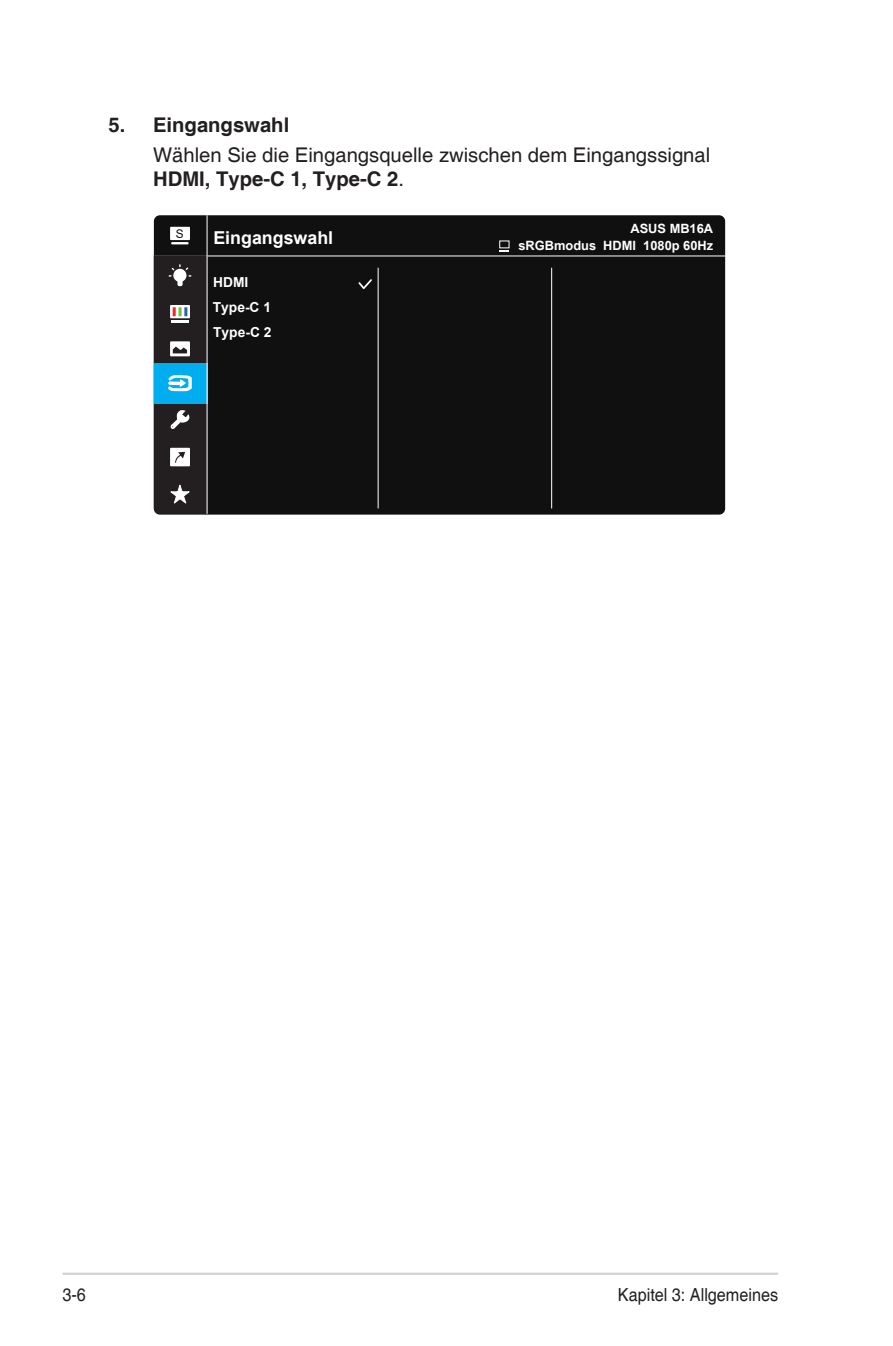
<style>
.page{position:relative;width:893px;height:1346px;background:#fff}
.page>*{position:absolute;margin:0;border:0;box-sizing:border-box;transform-origin:0 0}
.Body_Text_Indent{font:20.25px/24.3px "Helvetica";color:#231f20}
.OSD_Item{font:700 20.25px "Helvetica";color:#231f20}
.t1{font:18px "Helvetica";color:#231f20;scale:.9 1}
.t2{font:700 17.78px "Arial";color:#fff}
.t3{font:700 13.72px/24.5px "Arial";color:#fff}
.t4{font:700 12.83px "Arial";color:#fff}
.t5{font:11.92px "Arial";color:#101010}
.s1{font-weight:700}
</style>
<div class="page">
<hr style="left:63px;top:1272px;width:715px;height:3px;background:#d1d2d4">
<div style="left:154px;top:215px;width:571px;height:300px;background:#101010;border-radius:6px"></div>
<hr style="left:154px;top:256px;width:571px;height:1px;background:#fff">
<hr style="left:378px;top:268px;width:1px;height:240px;background:#fff">
<hr style="left:551px;top:268px;width:1px;height:240px;background:#fff">
<div style="left:170px;top:227px;width:20px;height:13px;background:#fff"></div>
<svg style="left:171px;top:242px;width:18px;height:2px"></svg>
<hr style="left:207px;top:215px;width:1px;height:299px;background:#fff">
<svg style="left:154px;top:255px;width:54px;height:259px"></svg>
<svg style="left:358px;top:279px;width:14px;height:10px"></svg>
<p class="OSD_Item" style="left:108px;top:112px;width:182px">5. Eingangswahl</p>
<p class="Body_Text_Indent" style="left:153px;top:143px;width:559px">Wählen Sie die Eingangsquelle zwischen dem Eingangssignal<br><span class="s1">HDMI, Type-C 1, Type-C 2</span>.</p>
<p class="t5" style="left:176px;top:226px;width:9px">S</p>
<p class="t2" style="left:213px;top:225px;width:121px">Eingangswahl</p>
<p class="t3" style="left:213px;top:270px;width:60px">HDMI<br>Type-C 1<br>Type-C 2</p>
<p class="t4" style="left:630px;top:219px;width:84px">ASUS MB16A</p>
<p class="t4" style="left:518px;top:237px;width:196px">sRGBmodus HDMI 1080p 60Hz</p>
<p class="t1" style="left:63px;top:1284px;width:28px">3-6</p>
<p class="t1" style="left:618px;top:1284px;width:180px">Kapitel 3: Allgemeines</p>
</div>
